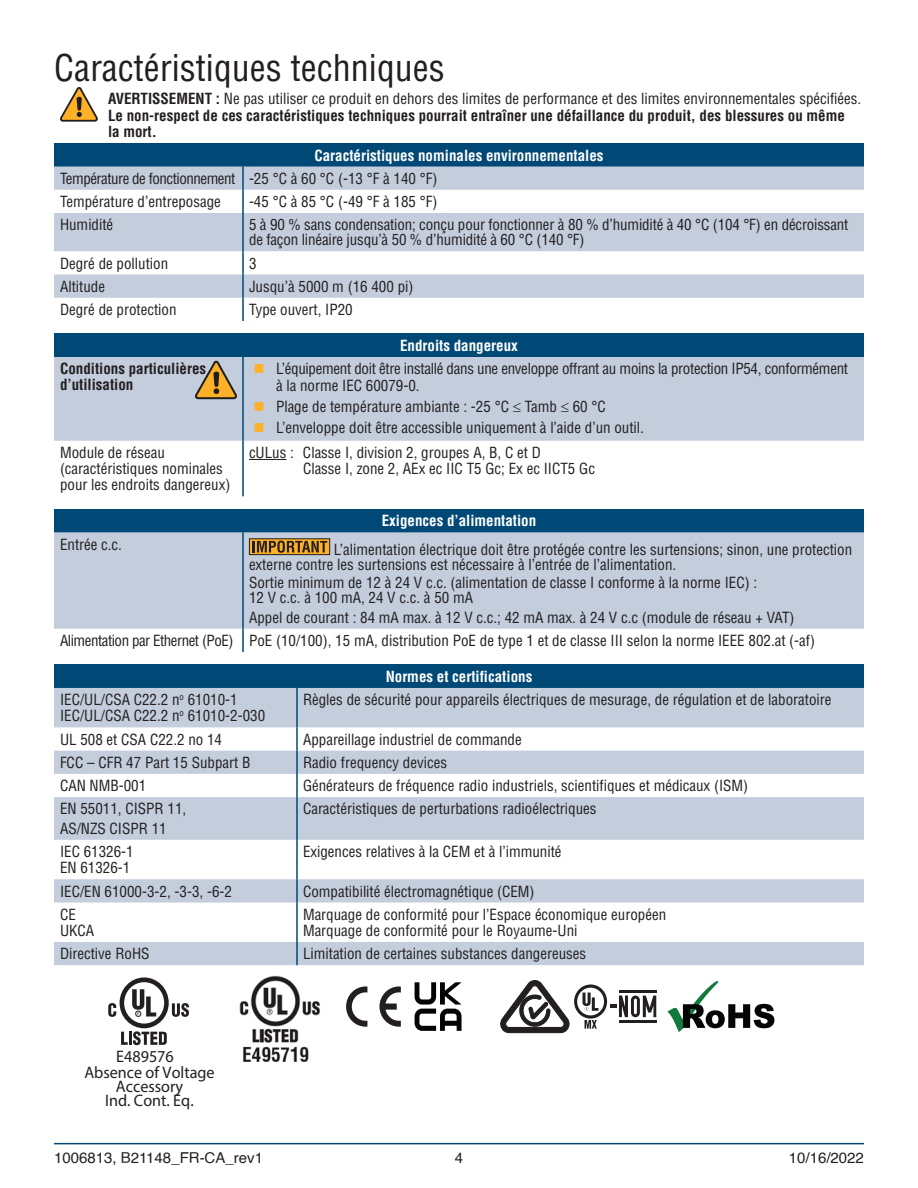
<style>
.page{position:relative;width:918px;height:1188px;background:#fff}
.page>*{position:absolute;margin:0;border:0;box-sizing:border-box;transform-origin:0 0}
.A_Head{font:condensed 36px "Helvetica";color:#231f20}
.t1{font:700 condensed 16.65px/14px "Helvetica LT Std";color:#231f20;text-align:center}
.Table_body{font:condensed 15px/16.2px "Helvetica";color:#231f20}
.Bullet_List_No_Inden{font:condensed 15px/15px "Helvetica";color:#231f20}
.Note{font:700 condensed 15px/16.5px "Helvetica";color:#231f20}
.Table_body_bullet{font:condensed 15px/15px "Helvetica";color:#231f20}
.Bullet_List_No_Inden-2{font:condensed 15px/16.5px "Helvetica";letter-spacing:-.02em;color:#231f20}
.Table_Head_white{font:700 condensed 15px "Helvetica";color:#fff}
.Table_body-2{font:condensed 15px "Helvetica";letter-spacing:-.03em;color:#231f20}
.t2{font:15px "Helvetica";color:#231f20}
.Table_body-3{font:700 condensed 15px/16.2px "Helvetica";color:#231f20}
.s1{font-weight:400}
</style>
<div class="page">
<hr style="left:54px;top:1143px;width:810px;height:1px;background:#004976">
<div style="left:54px;top:143px;width:810px;height:23px;background:#004976"></div>
<svg style="left:54px;top:166px;width:810px;height:132px;fill:#c3cddc"></svg>
<hr style="left:242px;top:166px;width:2px;height:24px;background:#004976">
<hr style="left:242px;top:190px;width:2px;height:23px;background:#004976">
<hr style="left:242px;top:213px;width:2px;height:38px;background:#004976">
<hr style="left:242px;top:251px;width:2px;height:23px;background:#004976">
<hr style="left:242px;top:274px;width:2px;height:24px;background:#004976">
<hr style="left:242px;top:298px;width:2px;height:23px;background:#004976">
<div style="left:54px;top:334px;width:810px;height:23px;background:#004976"></div>
<div style="left:54px;top:357px;width:810px;height:84px;background:#c3cddc"></div>
<hr style="left:242px;top:357px;width:2px;height:84px;background:#004976">
<hr style="left:242px;top:441px;width:2px;height:55px;background:#004976">
<hr style="left:249px;top:459px;width:37px;height:1px;background:#231f20">
<div style="left:54px;top:509px;width:810px;height:23px;background:#004976"></div>
<div style="left:54px;top:532px;width:810px;height:97px;background:#c3cddc"></div>
<hr style="left:242px;top:532px;width:2px;height:97px;background:#004976">
<hr style="left:242px;top:629px;width:2px;height:23px;background:#004976">
<svg style="left:249px;top:538px;width:81px;height:17px"></svg>
<svg style="left:253px;top:541px;width:74px;height:12px"></svg>
<div style="left:54px;top:665px;width:810px;height:23px;background:#004976"></div>
<svg style="left:54px;top:688px;width:810px;height:277px;fill:#c3cddc"></svg>
<hr style="left:296px;top:688px;width:2px;height:39px;background:#004976">
<hr style="left:296px;top:727px;width:2px;height:24px;background:#004976">
<hr style="left:296px;top:751px;width:2px;height:23px;background:#004976">
<hr style="left:296px;top:797px;width:2px;height:43px;background:#004976">
<hr style="left:296px;top:840px;width:2px;height:39px;background:#004976">
<hr style="left:296px;top:774px;width:2px;height:23px;background:#004976">
<hr style="left:296px;top:879px;width:2px;height:24px;background:#004976">
<hr style="left:296px;top:903px;width:2px;height:39px;background:#004976">
<hr style="left:296px;top:942px;width:2px;height:23px;background:#004976">
<svg style="left:60px;top:87px;width:38px;height:35px"></svg>
<svg style="left:195px;top:361px;width:42px;height:38px;background:#b79d6f"></svg>
<img style="left:239px;top:976px;width:82px;height:86px">
<svg style="left:415px;top:982px;width:47px;height:49px"></svg>
<svg style="left:346px;top:986px;width:21px;height:41px"></svg>
<svg style="left:379px;top:986px;width:22px;height:41px"></svg>
<svg style="left:667px;top:981px;width:107px;height:51px"></svg>
<svg style="left:500px;top:980px;width:156px;height:53px"></svg>
<svg style="left:121px;top:1031px;width:46px;height:14px"></svg>
<svg style="left:172px;top:1003px;width:17px;height:14px"></svg>
<svg style="left:120px;top:977px;width:49px;height:51px"></svg>
<div style="left:124px;top:982px;width:40px;height:42px;background:#fff;border-radius:50%"></div>
<svg style="left:132px;top:989px;width:24px;height:28px"></svg>
<svg style="left:108px;top:1003px;width:8px;height:14px"></svg>
<svg style="left:255px;top:364px;width:8px;height:9px"></svg>
<svg style="left:255px;top:402px;width:8px;height:9px"></svg>
<svg style="left:255px;top:423px;width:8px;height:9px"></svg>
<p class="A_Head" style="left:54px;top:45px;width:392px">Caractéristiques techniques</p>
<p class="Note" style="left:108px;top:90px;width:752px">AVERTISSEMENT : <span class="s1">Ne pas utiliser ce produit en dehors des limites de performance et des limites environnementales spécifiées.<br></span>Le non-respect de ces caractéristiques techniques pourrait entraîner une défaillance du produit, des blessures ou même la mort.</p>
<p class="Table_Head_white" style="left:314px;top:146px;width:291px">Caractéristiques nominales environnementales</p>
<p class="Table_body-2" style="left:60px;top:169px;width:177px">Température de fonctionnement</p>
<p class="Table_body" style="left:249px;top:170px;width:190px">-25 °C à 60 °C (-13 °F à 140 °F)</p>
<p class="Table_body" style="left:60px;top:193px;width:162px">Température d’entreposage</p>
<p class="Table_body" style="left:249px;top:193px;width:190px">-45 °C à 85 °C (-49 °F à 185 °F)</p>
<p class="Table_body" style="left:60px;top:217px;width:55px">Humidité</p>
<p class="Table_body" style="left:249px;top:217px;width:601px;line-height:15px">5 à 90 % sans condensation; conçu pour fonctionner à 80 % d’humidité à 40 °C (104 °F) en décroissant de façon linéaire jusqu’à 50 % d’humidité à 60 °C (140 °F)</p>
<p class="Table_body" style="left:60px;top:255px;width:110px">Degré de pollution</p>
<p class="Table_body" style="left:249px;top:255px;width:9px">3</p>
<p class="Table_body" style="left:60px;top:278px;width:46px">Altitude</p>
<p class="Table_body" style="left:249px;top:278px;width:166px">Jusqu’à 5000 m (16 400 pi)</p>
<p class="Table_body" style="left:60px;top:301px;width:118px">Degré de protection</p>
<p class="Table_body" style="left:249px;top:301px;width:105px">Type ouvert, IP20</p>
<p class="Table_Head_white" style="left:400px;top:336px;width:119px">Endroits dangereux</p>
<p class="Table_body-3" style="left:60px;top:361px;width:148px">Conditions particulières d’utilisation</p>
<p class="Bullet_List_No_Inden-2" style="left:276px;top:360px;width:574px">L’équipement doit être installé dans une enveloppe offrant au moins la protection IP54, conformément à la norme IEC 60079-0.</p>
<p class="Bullet_List_No_Inden" style="left:276px;top:399px;width:331px">Plage de température ambiante : -25 °C ≤ Tamb ≤ 60 °C</p>
<p class="Bullet_List_No_Inden" style="left:276px;top:420px;width:367px">L’enveloppe doit être accessible uniquement à l’aide d’un outil.</p>
<p class="Table_body" style="left:60px;top:444px;width:172px">Module de réseau (caractéristiques nominales pour les endroits dangereux)</p>
<p class="Table_body" style="left:303px;top:444px;width:294px;text-indent:-54px">cULus : Classe I, division 2, groupes A, B, C et D<br>Classe I, zone 2, AEx ec IIC T5 Gc; Ex ec IICT5 Gc</p>
<p class="Table_Head_white" style="left:382px;top:511px;width:156px">Exigences d’alimentation</p>
<p class="Table_body" style="left:60px;top:536px;width:61px">Entrée c.c.</p>
<p class="Bullet_List_No_Inden" style="left:249px;top:542px;width:605px;text-indent:85px">L’alimentation électrique doit être protégée contre les surtensions; sinon, une protection externe contre les surtensions est nécessaire à l’entrée de l’alimentation.</p>
<p class="Table_body_bullet" style="left:249px;top:575px;width:510px">Sortie minimum de 12 à 24 V c.c. (alimentation de classe I conforme à la norme IEC) :<br>12 V c.c. à 100 mA, 24 V c.c. à 50 mA</p>
<p class="Table_body_bullet" style="left:249px;top:610px;width:547px">Appel de courant : 84 mA max. à 12 V c.c. ; 42 mA max. à 24 V c.c (module de réseau + VAT)</p>
<p class="Table_body-2" style="left:60px;top:631px;width:175px">Alimentation par Ethernet (PoE)</p>
<p class="Table_body" style="left:249px;top:632px;width:568px">PoE (10/100), 15 mA, distribution PoE de type 1 et de classe III selon la norme IEEE 802.at (-af)</p>
<p class="Table_Head_white" style="left:386px;top:667px;width:148px">Normes et certifications</p>
<p class="Table_body" style="left:60px;top:692px;width:207px">IEC/UL/CSA C22.2 n<sup>o</sup> 61010-1<br>IEC/UL/CSA C22.2 n<sup>o</sup> 61010-2-030</p>
<p class="Table_body" style="left:303px;top:692px;width:530px">Règles de sécurité pour appareils électriques de mesurage, de régulation et de laboratoire</p>
<p class="Table_body" style="left:60px;top:731px;width:164px">UL 508 et CSA C22.2 no 14</p>
<p class="Table_body" style="left:303px;top:731px;width:220px">Appareillage industriel de commande</p>
<p class="Table_body" style="left:60px;top:754px;width:192px">FCC – CFR 47 Part 15 Subpart B</p>
<p class="Table_body" style="left:303px;top:754px;width:146px">Radio frequency devices</p>
<p class="Table_body" style="left:60px;top:777px;width:88px">CAN NMB-001</p>
<p class="Table_body" style="left:303px;top:777px;width:447px">Générateurs de fréquence radio industriels, scientifiques et médicaux (ISM)</p>
<p class="Table_body" style="left:60px;top:801px;width:128px">EN 55011, CISPR 11,</p>
<p class="Table_body" style="left:60px;top:820px;width:108px">AS/NZS CISPR 11</p>
<p class="Table_body" style="left:303px;top:801px;width:295px">Caractéristiques de perturbations radioélectriques</p>
<p class="Table_body" style="left:60px;top:843px;width:75px">IEC 61326-1<br>EN 61326-1</p>
<p class="Table_body" style="left:303px;top:843px;width:260px">Exigences relatives à la CEM et à l’immunité</p>
<p class="Table_body" style="left:60px;top:883px;width:174px">IEC/EN 61000-3-2, -3-3, -6-2</p>
<p class="Table_body" style="left:303px;top:883px;width:233px">Compatibilité électromagnétique (CEM)</p>
<p class="Table_body" style="left:60px;top:906px;width:36px">CE<br>UKCA</p>
<p class="Table_body" style="left:303px;top:906px;width:365px">Marquage de conformité pour l’Espace économique européen<br>Marquage de conformité pour le Royaume-Uni</p>
<p class="Table_body" style="left:60px;top:946px;width:91px">Directive RoHS</p>
<p class="Table_body" style="left:303px;top:946px;width:285px">Limitation de certaines substances dangereuses</p>
<p class="t1" style="left:116px;top:1049px;width:59px">E489576</p>
<p class="t1" style="left:84px;top:1066px;width:132px">Absence of Voltage<br>Accessory<br>Ind. Cont. Eq.</p>
<p class="t2" style="left:54px;top:1146px;width:211px">1006813, B21148_FR-CA_rev1</p>
<p class="t2" style="left:455px;top:1146px;width:10px">4</p>
<p class="t2" style="left:789px;top:1146px;width:77px">10/16/2022</p>
</div>
